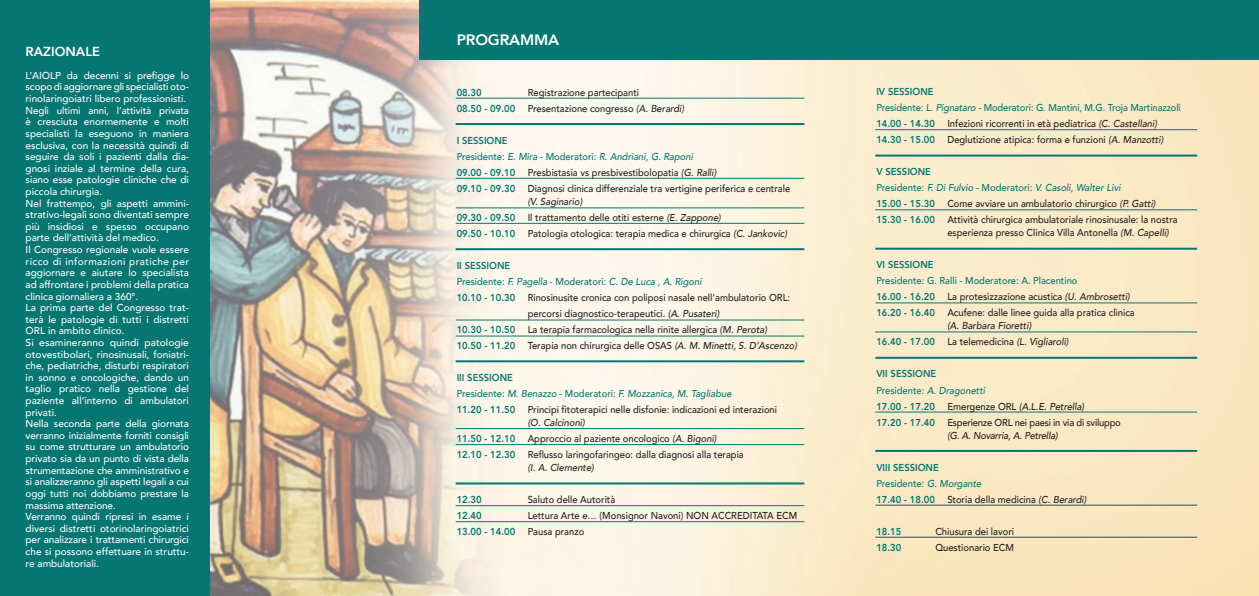
<style>
.page{position:relative;width:1259px;height:596px;background:#fff}
.page>*{position:absolute;margin:0;border:0;box-sizing:border-box;transform-origin:0 0}
.Stile_di_paragrafo_1{font:800 15px "Avenir";letter-spacing:-.01em;color:#fff}
.t1{font:800 13px "Avenir";color:#fff}
.t2{font:500 10px/13px "Avenir";color:#231f20;scale:.94 1}
.t3{font:500 10px/11.6px "Avenir";color:#fff;text-align:justify}
.t4{font:italic 500 10px "Avenir";color:#067673;scale:.94 1}
.t5{font:800 10px "Avenir";color:#067673;scale:.94 1}
.t6{font:500 10px "Avenir";letter-spacing:-.01em;color:#067673;scale:.94 1}
.t7{font:italic 500 10px "Avenir";color:#231f20;scale:.94 1}
.t8{font:500 10px "Avenir";letter-spacing:-.02em;color:#231f20;scale:.94 1}
.t9{font:italic 500 10px "Avenir";letter-spacing:-.02em;color:#231f20;scale:.94 1}
.s1{font-weight:800;color:#067673}
.s2{font-style:italic}
.s3{font-style:normal}
.s4{font-weight:500;color:#231f20}
.s5{font-weight:800;font-style:normal;color:#067673}
</style>
<div class="page">
<img style="left:210px;top:0;width:1049px;height:595px">
<hr style="left:456px;top:98px;width:348px;height:1px;background:#067673">
<hr style="left:456px;top:123px;width:348px;height:2px;background:#067673">
<hr style="left:456px;top:178px;width:348px;height:1px;background:#067673">
<hr style="left:456px;top:207px;width:348px;height:1px;background:#067673">
<hr style="left:456px;top:223px;width:348px;height:1px;background:#067673">
<hr style="left:456px;top:248px;width:348px;height:2px;background:#067673">
<hr style="left:456px;top:319px;width:348px;height:1px;background:#067673">
<hr style="left:456px;top:335px;width:348px;height:1px;background:#067673">
<hr style="left:456px;top:360px;width:348px;height:2px;background:#067673">
<hr style="left:456px;top:428px;width:348px;height:1px;background:#067673">
<hr style="left:456px;top:444px;width:348px;height:1px;background:#067673">
<hr style="left:456px;top:482px;width:348px;height:2px;background:#067673">
<hr style="left:456px;top:505px;width:348px;height:1px;background:#067673">
<hr style="left:456px;top:521px;width:348px;height:1px;background:#067673">
<hr style="left:875px;top:129px;width:322px;height:1px;background:#067673">
<hr style="left:875px;top:154px;width:322px;height:2px;background:#067673">
<hr style="left:875px;top:209px;width:322px;height:1px;background:#067673">
<hr style="left:875px;top:247px;width:322px;height:2px;background:#067673">
<hr style="left:875px;top:302px;width:322px;height:1px;background:#067673">
<hr style="left:875px;top:331px;width:322px;height:1px;background:#067673">
<hr style="left:875px;top:356px;width:322px;height:2px;background:#067673">
<hr style="left:875px;top:411px;width:322px;height:1px;background:#067673">
<hr style="left:875px;top:449px;width:322px;height:2px;background:#067673">
<hr style="left:875px;top:504px;width:322px;height:1px;background:#2b4c5a">
<hr style="left:875px;top:536px;width:322px;height:1px;background:#2b4c5a">
<div style="left:0;top:0;width:210px;height:595px;background:#067673"></div>
<div style="left:420px;top:0;width:839px;height:60px;background:#067673"></div>
<p class="t1" style="left:26px;top:41px;width:76px">RAZIONALE</p>
<p class="t3" style="left:26px;top:69px;width:165px">L’AIOLP da decenni si prefigge lo scopo di aggiornare gli specialisti oto&shy;rinolaringoiatri libero professionisti.</p>
<p class="t3" style="left:26px;top:104px;width:165px">Negli ultimi anni, l’attività privata è cresciuta enormemente e molti specialisti la eseguono in maniera esclusiva, con la necessità quindi di seguire da soli i pazienti dalla dia&shy;gnosi inziale al termine della cura, siano esse patologie cliniche che di piccola chirurgia.</p>
<p class="t3" style="left:26px;top:197px;width:165px">Nel frattempo, gli aspetti ammini&shy;strativo-legali sono diventati sempre più insidiosi e spesso occupano parte dell’attività del medico.</p>
<p class="t3" style="left:26px;top:243px;width:165px">Il Congresso regionale vuole essere ricco di informazioni pratiche per aggiornare e aiutare lo specialista ad affrontare i problemi della pratica clinica giornaliera a 360°.</p>
<p class="t3" style="left:26px;top:301px;width:165px">La prima parte del Congresso trat&shy;terà le patologie di tutti i distretti ORL in ambito clinico.</p>
<p class="t3" style="left:26px;top:336px;width:165px">Si esamineranno quindi patologie otovestibolari, rinosinusali, foniatri&shy;che, pediatriche, disturbi respiratori in sonno e oncologiche, dando un taglio pratico nella gestione del paziente all’interno di ambulatori privati.</p>
<p class="t3" style="left:26px;top:417px;width:165px">Nella seconda parte della giornata verranno inizialmente forniti consigli su come strutturare un ambulatorio privato sia da un punto di vista della strumentazione che amministrativo e si analizzeranno gli aspetti legali a cui oggi tutti noi dobbiamo prestare la massima attenzione.</p>
<p class="t3" style="left:26px;top:510px;width:165px">Verranno quindi ripresi in esame i diversi distretti otorinolaringoiatrici per analizzare i trattamenti chirurgici che si possono effettuare in struttu&shy;re ambulatoriali.</p>
<p class="Stile_di_paragrafo_1" style="left:457px;top:28px;width:104px">PROGRAMMA</p>
<p class="t5" style="left:457px;top:84px;width:28px">08.30</p>
<p class="t2" style="left:528px;top:85px;width:120px">Registrazione partecipanti</p>
<p class="t2" style="left:457px;top:101px;width:243px"><span class="s1">08.50 - 09.00</span> Presentazione congresso <span class="s2">(A. Berardi)</span></p>
<p class="t5" style="left:457px;top:132px;width:56px">I SESSIONE</p>
<p class="t4" style="left:457px;top:150px;width:253px"><span class="s3">Presidente:</span> E. Mira <span class="s3">- Moderatori:</span> R. Andriani, G. Raponi</p>
<p class="t2" style="left:457px;top:165px;width:278px"><span class="s1">09.00 - 09.10</span> Presbistasia vs presbivestibolopatia <span class="s2">(G. Ralli)</span></p>
<p class="t2" style="left:457px;top:181px;width:356px"><span class="s1">09.10 - 09.30</span> Diagnosi clinica differenziale tra vertigine periferica e centrale</p>
<p class="t7" style="left:528px;top:195px;width:60px">(V. Saginario)</p>
<p class="t2" style="left:457px;top:210px;width:282px"><span class="s1">09.30 - 09.50</span> Il trattamento delle otiti esterne <span class="s2">(E. Zappone)</span></p>
<p class="t2" style="left:457px;top:226px;width:353px"><span class="s1">09.50 - 10.10</span> Patologia otologica: terapia medica e chirurgica <span class="s2">(C. Jankovic)</span></p>
<p class="t5" style="left:457px;top:257px;width:59px">II SESSIONE</p>
<p class="t4" style="left:457px;top:275px;width:262px"><span class="s3">Presidente:</span> F. Pagella <span class="s3">- Moderatori:</span> C. De Luca , A. Rigoni</p>
<p class="t2" style="left:457px;top:290px;width:356px"><span class="s1">10.10 - 10.30</span> Rinosinusite cronica con poliposi nasale nell’ambulatorio ORL:</p>
<p class="t2" style="left:528px;top:306px;width:205px">percorsi diagnostico-terapeutici. <span class="s2">(A. Pusateri)</span></p>
<p class="t2" style="left:457px;top:322px;width:332px"><span class="s1">10.30 - 10.50</span> La terapia farmacologica nella rinite allergica <span class="s2">(M. Perota)</span></p>
<p class="t2" style="left:457px;top:338px;width:363px"><span class="s1">10.50 - 11.20</span> Terapia non chirurgica delle OSAS <span class="s2">(A. M. Minetti, S. D’Ascenzo)</span></p>
<p class="t5" style="left:457px;top:369px;width:61px">III SESSIONE</p>
<p class="t4" style="left:457px;top:387px;width:294px"><span class="s3">Presidente:</span> M. Benazzo <span class="s3">- Moderatori:</span> F. Mozzanica, M. Tagliabue</p>
<p class="t2" style="left:457px;top:402px;width:342px"><span class="s1">11.20 - 11.50</span> Principi fitoterapici nelle disfonie: indicazioni ed interazioni</p>
<p class="t7" style="left:528px;top:416px;width:62px">(O. Calcinoni)</p>
<p class="t2" style="left:457px;top:431px;width:278px"><span class="s1">11.50 - 12.10</span> Approccio al paziente oncologico <span class="s2">(A. Bigoni)</span></p>
<p class="t2" style="left:457px;top:447px;width:307px"><span class="s1">12.10 - 12.30</span> Reflusso laringofaringeo: dalla diagnosi alla terapia</p>
<p class="t7" style="left:528px;top:461px;width:72px">(I. A. Clemente)</p>
<p class="t5" style="left:457px;top:491px;width:28px">12.30</p>
<p class="t2" style="left:528px;top:492px;width:95px">Saluto delle Autorità</p>
<p class="t5" style="left:457px;top:507px;width:28px">12.40</p>
<p class="t2" style="left:528px;top:508px;width:288px">Lettura Arte e… (Monsignor Navoni) NON ACCREDITATA ECM</p>
<p class="t5" style="left:457px;top:523px;width:137px">13.00 - 14.00 <span class="s4">Pausa pranzo</span></p>
<p class="t5" style="left:876px;top:84px;width:62px">IV SESSIONE</p>
<p class="t6" style="left:876px;top:99px;width:325px">Presidente: <span class="s2">L. Pignataro</span> - Moderatori: G. Mantini, M.G. Troja Martinazzoli</p>
<p class="t2" style="left:876px;top:117px;width:300px"><span class="s1">14.00 - 14.30</span> Infezioni ricorrenti in età pediatrica <span class="s2">(C. Castellani)</span></p>
<p class="t2" style="left:876px;top:133px;width:307px"><span class="s1">14.30 - 15.00</span> Deglutizione atipica: forma e funzioni <span class="s2">(A. Manzotti)</span></p>
<p class="t5" style="left:876px;top:164px;width:60px">V SESSIONE</p>
<p class="t4" style="left:876px;top:182px;width:261px"><span class="s3">Presidente:</span> F. Di Fulvio <span class="s3">- Moderatori:</span> V. Casoli, Walter Livi</p>
<p class="t2" style="left:876px;top:197px;width:298px"><span class="s1">15.00 - 15.30</span> Come avviare un ambulatorio chirurgico <span class="s2">(P. Gatti)</span></p>
<p class="t2" style="left:947px;top:213px;width:247px;text-indent:-71px"><span class="s1">15.30 - 16.00</span> Attività chirurgica ambulatoriale rinosinusale: la nostra esperienza presso Clinica Villa Antonella <span class="s2">(M. Capelli)</span></p>
<p class="t5" style="left:876px;top:257px;width:62px">VI SESSIONE</p>
<p class="t6" style="left:876px;top:272px;width:215px">Presidente: G. Ralli - Moderatore: A. Placentino</p>
<p class="t2" style="left:876px;top:290px;width:271px"><span class="s1">16.00 - 16.20</span> La protesizzazione acustica <span class="s2">(U. Ambrosetti)</span></p>
<p class="t2" style="left:876px;top:306px;width:276px"><span class="s1">16.20 - 16.40</span> Acufene: dalle linee guida alla pratica clinica</p>
<p class="t7" style="left:947px;top:320px;width:91px">(A. Barbara Fioretti)</p>
<p class="t2" style="left:876px;top:335px;width:206px"><span class="s1">16.40 - 17.00</span> La telemedicina <span class="s2">(L. Vigliaroli)</span></p>
<p class="t5" style="left:876px;top:366px;width:65px">VII SESSIONE</p>
<p class="t4" style="left:876px;top:384px;width:117px"><span class="s3">Presidente:</span> A. Dragonetti</p>
<p class="t7" style="left:876px;top:400px;width:223px"><span class="s5">17.00 - 17.20</span> <span class="s3">Emergenze ORL</span> (A.L.E. Petrella)</p>
<p class="t8" style="left:876px;top:413px;width:262px"><span class="s1">17.20 - 17.40</span> Esperienze ORL nei paesi in via di sviluppo</p>
<p class="t9" style="left:947px;top:429px;width:119px">(G. A. Novarria, A. Petrella)</p>
<p class="t5" style="left:876px;top:459px;width:68px">VIII SESSIONE</p>
<p class="t6" style="left:876px;top:474px;width:113px">Presidente: <span class="s2">G. Morgante</span></p>
<p class="t2" style="left:876px;top:492px;width:225px"><span class="s1">17.40 - 18.00</span> Storia della medicina <span class="s2">(C. Berardi)</span></p>
<p class="t5" style="left:876px;top:523px;width:28px">18.15</p>
<p class="t2" style="left:935px;top:524px;width:85px">Chiusura dei lavori</p>
<p class="t5" style="left:876px;top:539px;width:28px">18.30</p>
<p class="t2" style="left:935px;top:540px;width:85px">Questionario ECM</p>
</div>
